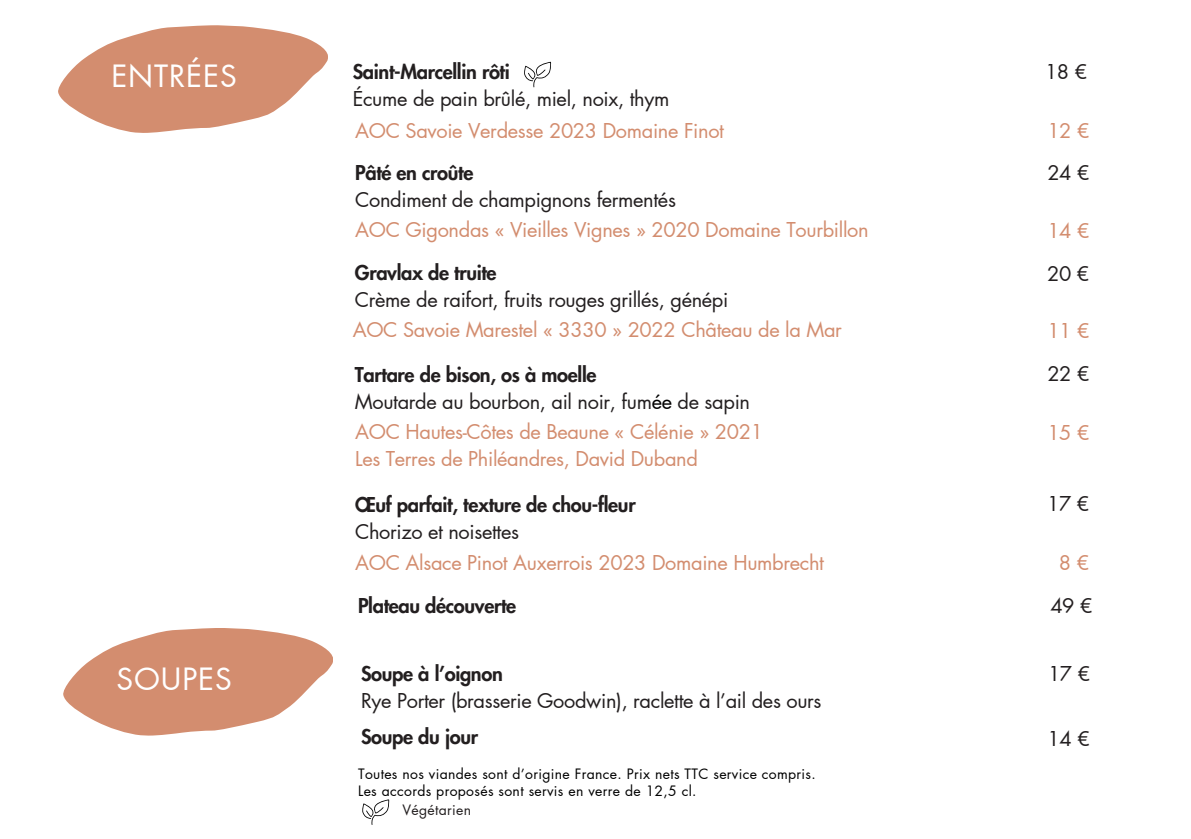
<style>
.page{position:relative;width:1191px;height:839px;background:#fff}
.page>*{position:absolute;margin:0;border:0;box-sizing:border-box;transform-origin:0 0}
.t1{font:30px "Futura LT Pro";letter-spacing:.03em;color:#fff}
.t2{font:20px/27px "Futura LT Pro";letter-spacing:-.015em;color:#231f20}
.t3{font:20px/27px "Futura LT Pro";letter-spacing:-.015em;color:#d38d6f}
.t4{font:800 20px/27px "Futura LT Pro";letter-spacing:-.015em;color:#231f20}
.t5{font:14px/16.4px "Futura LT Pro";letter-spacing:.025em;color:#000}
.t6{font:14px "Futura LT Pro";letter-spacing:.025em;color:#231f20}
.s1{font-weight:800}
.s2{color:#000}
.s3{font-weight:400}
</style>
<div class="page">
<svg style="left:58px;top:25px;width:270px;height:108px"></svg>
<svg style="left:524px;top:62px;width:27px;height:25px"></svg>
<svg style="left:362px;top:799px;width:28px;height:25px"></svg>
<svg style="left:63px;top:628px;width:270px;height:107px"></svg>
<h2 class="t1" style="left:111px;top:63px;width:127px">ENTRÉES</h2>
<h1 class="t1" style="left:117px;top:665px;width:117px">SOUPES</h1>
<p class="t4" style="left:353px;top:59px;width:159px">Saint-Marcellin rôti</p>
<p class="t2" style="left:353px;top:86px;width:318px">Écume de pain brûlé, miel, noix, thym</p>
<p class="t2" style="left:1045px;top:59px;width:44px">18 €</p>
<p class="t3" style="left:355px;top:117px;width:370px">AOC Savoie Verdesse 2023 Domaine Finot</p>
<h2 class="t3" style="left:1047px;top:118px;width:44px">12 €</h2>
<h1 class="t2" style="left:355px;top:159px;width:322px"><span class="s1">Pâté en croûte<br></span>Condiment de champignons fermentés</h1>
<p class="t2" style="left:1047px;top:160px;width:44px">24 €</p>
<p class="t3" style="left:355px;top:217px;width:515px">AOC Gigondas « Vieilles Vignes » 2020 Domaine Tourbillon</p>
<p class="t3" style="left:1047px;top:218px;width:44px">14 €</p>
<p class="t4" style="left:355px;top:260px;width:143px">Gravlax de truite</p>
<p class="t2" style="left:1047px;top:261px;width:44px">20 €</p>
<p class="t2" style="left:355px;top:287px;width:375px">Crème de raifort, fruits rouges grillés, génépi</p>
<p class="t3" style="left:353px;top:317px;width:491px">AOC Savoie Marestel « 3330 » 2022 Château de la Mar</p>
<p class="t3" style="left:1047px;top:318px;width:44px">11 €</p>
<p class="t2" style="left:355px;top:361px;width:397px"><span class="s1">Tartare de bison, os à moelle<br></span>Moutarde au bourbon, ail noir, fum<span class="s2">ée</span> de sapin</p>
<p class="t2" style="left:1047px;top:361px;width:44px">22 €</p>
<p class="t3" style="left:355px;top:419px;width:409px">AOC Hautes-Côtes de Beaune « Célénie » 2021<br>Les Terres de Philéandres, David Duband</p>
<p class="t3" style="left:1047px;top:420px;width:44px">15 €</p>
<p class="t4" style="left:355px;top:492px;width:282px">Œuf parfait, texture de chou-fleur<br><span class="s3">Chorizo et noisettes</span></p>
<p class="t2" style="left:1047px;top:491px;width:44px">17 €</p>
<p class="t3" style="left:355px;top:549px;width:470px">AOC Alsace Pinot Auxerrois 2023 Domaine Humbrecht</p>
<p class="t3" style="left:1059px;top:550px;width:32px">8 €</p>
<h2 class="t4" style="left:358px;top:593px;width:160px">Plateau découverte</h2>
<p class="t2" style="left:1050px;top:593px;width:44px">49 €</p>
<p class="t4" style="left:361px;top:660px;width:143px">Soupe à l’oignon</p>
<p class="t2" style="left:361px;top:687px;width:462px">Rye Porter (brasserie Goodwin), raclette à l’ail des ours</p>
<p class="t4" style="left:361px;top:723px;width:118px">Soupe du jour</p>
<p class="t5" style="left:358px;top:766px;width:459px">Toutes nos viandes sont d’origine France. Prix nets TTC service compris.<br>Les accords proposés sont servis en verre de 12,5 cl.</p>
<p class="t6" style="left:403px;top:803px;width:70px">Végétarien</p>
<p class="t2" style="left:1048px;top:661px;width:44px">17 €</p>
<p class="t2" style="left:1048px;top:726px;width:44px">14 €</p>
</div>
